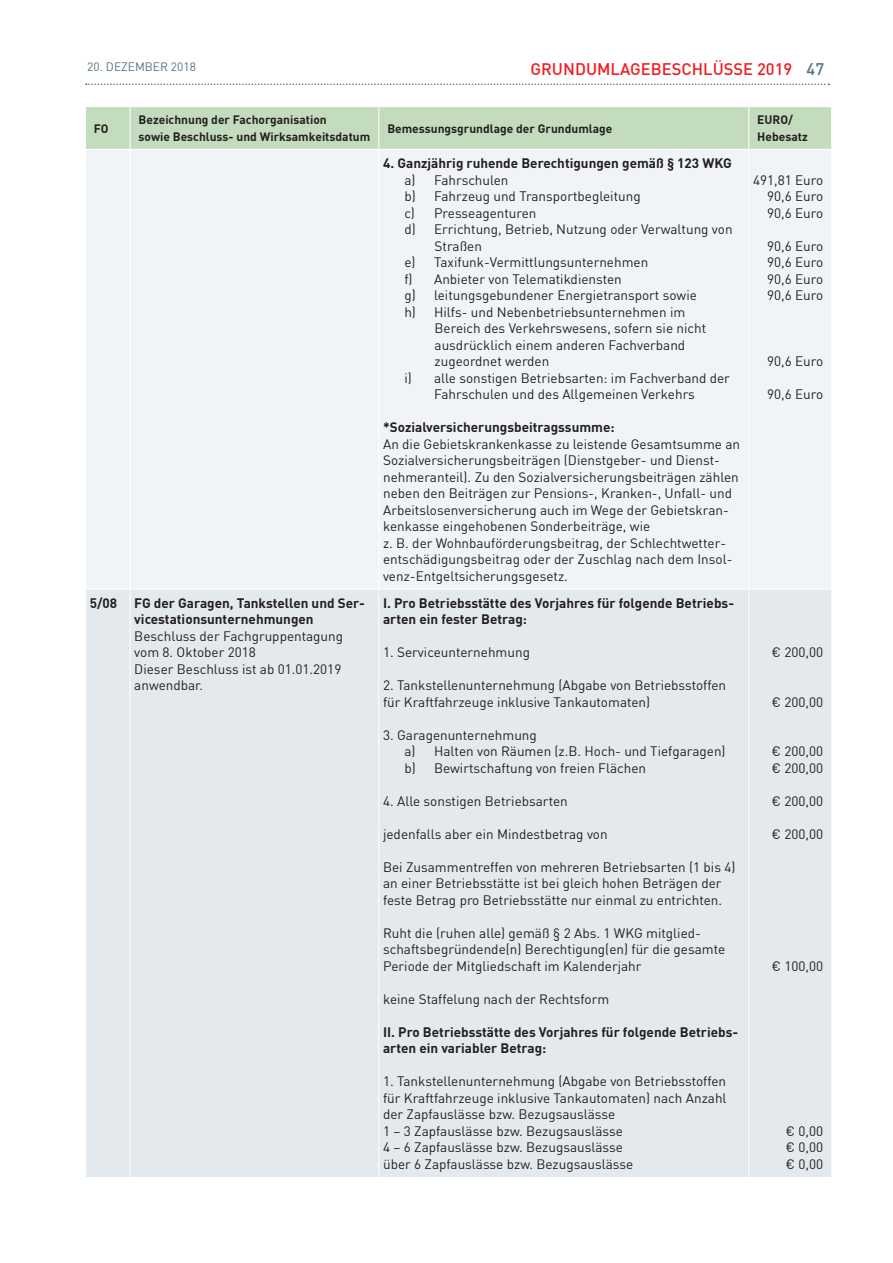
<style>
.page{position:relative;width:893px;height:1263px;background:#fff}
.page>*{position:absolute;margin:0;border:0;box-sizing:border-box;transform-origin:0 0}
.t1{font:500 16.5px "DIN";color:#ee1d23}
.TB_-_Inhalt{font:13.5px/16.5px "DIN";color:#231f20}
.TB_-_Inhalt-2{font:700 13.5px/16.5px "DIN";color:#231f20}
.TB_-_Inhalt_rechtsbü{font:13.5px "DIN";color:#231f20}
.TB_-_Absatz{font:13.5px "DIN";color:#231f20}
.Tabelle_-_Kopfzeile{font:700 12px/16.5px "DIN";color:#231f20}
.t2{font:12px "DIN";color:#557482}
.s1{color:#557482}
</style>
<div class="page">
<svg style="left:86px;top:84px;width:743px;height:1px"></svg>
<div style="left:86px;top:107px;width:745px;height:42px;background:#c3dcbd"></div>
<div style="left:86px;top:150px;width:745px;height:438px;background:#f1f4f6"></div>
<div style="left:86px;top:590px;width:745px;height:587px;background:#e4e9ed"></div>
<hr style="left:130px;top:107px;width:1px;height:42px;background:#fff">
<hr style="left:378px;top:107px;width:1px;height:42px;background:#fff">
<hr style="left:748px;top:107px;width:1px;height:42px;background:#fff">
<hr style="left:130px;top:150px;width:1px;height:439px;background:#fff">
<hr style="left:378px;top:150px;width:1px;height:439px;background:#fff">
<hr style="left:748px;top:150px;width:1px;height:439px;background:#fff">
<hr style="left:130px;top:589px;width:1px;height:588px;background:#fff">
<hr style="left:378px;top:589px;width:1px;height:588px;background:#fff">
<hr style="left:748px;top:589px;width:1px;height:588px;background:#fff">
<p class="t2" style="left:87px;top:59px;width:110px">20. DEZEMBER 2018</p>
<p class="t1" style="left:530px;top:58px;width:295px">GRUNDUMLAGEBESCHLÜSSE 2019 <span class="s1">47</span></p>
<p class="Tabelle_-_Kopfzeile" style="left:94px;top:119px;width:16px">FO</p>
<p class="Tabelle_-_Kopfzeile" style="left:139px;top:111px;width:233px">Bezeichnung der Fachorganisation<br>sowie Beschluss- und Wirksamkeitsdatum</p>
<p class="Tabelle_-_Kopfzeile" style="left:387px;top:119px;width:227px">Bemessungsgrundlage der Grundumlage</p>
<p class="Tabelle_-_Kopfzeile" style="left:757px;top:111px;width:52px">EURO/<br>Hebesatz</p>
<p class="TB_-_Inhalt-2" style="left:383px;top:154px;width:350px">4. Ganzjährig ruhende Berechtigungen gemäß § 123 WKG</p>
<p class="TB_-_Inhalt" style="left:404px;top:171px;width:106px">a) Fahrschulen</p>
<p class="TB_-_Inhalt" style="left:404px;top:188px;width:238px">b) Fahrzeug und Transportbegleitung</p>
<p class="TB_-_Inhalt" style="left:404px;top:204px;width:134px">c) Presseagenturen</p>
<p class="TB_-_Inhalt" style="left:435px;top:221px;width:299px;text-indent:-30px">d) Errichtung, Betrieb, Nutzung oder Verwaltung von<br>Straßen</p>
<p class="TB_-_Inhalt" style="left:404px;top:254px;width:245px">e) Taxifunk-Vermittlungsunternehmen</p>
<p class="TB_-_Inhalt" style="left:404px;top:270px;width:219px">f) Anbieter von Telematikdiensten</p>
<p class="TB_-_Inhalt" style="left:404px;top:287px;width:294px">g) leitungsgebundener Energietransport sowie</p>
<p class="TB_-_Inhalt" style="left:435px;top:303px;width:273px;text-indent:-30px">h) Hilfs- und Nebenbetriebsunternehmen im Bereich des Verkehrswesens, sofern sie nicht ausdrücklich einem anderen Fachverband zugeordnet werden</p>
<p class="TB_-_Inhalt" style="left:404px;top:369px;width:327px">i) alle sonstigen Betriebsarten: im Fachverband der</p>
<p class="TB_-_Absatz" style="left:434px;top:386px;width:262px">Fahrschulen und des Allgemeinen Verkehrs</p>
<p class="TB_-_Inhalt-2" style="left:383px;top:418px;width:233px">*Sozialversicherungsbeitragssumme:</p>
<p class="TB_-_Inhalt" style="left:383px;top:435px;width:358px">An die Gebietskrankenkasse zu leistende Gesamtsumme an Sozialversicherungsbeiträgen (Dienstgeber- und Dienst&shy;nehmeranteil). Zu den Sozialversicherungsbeiträgen zählen neben den Beiträgen zur Pensions-, Kranken-, Unfall- und Arbeitslosenversicherung auch im Wege der Gebietskran&shy;kenkasse eingehobenen Sonderbeiträge, wie<br>z. B. der Wohnbauförderungsbeitrag, der Schlechtwetter&shy;entschädigungsbeitrag oder der Zuschlag nach dem Insol&shy;venz-Entgeltsicherungsgesetz.</p>
<p class="TB_-_Inhalt_rechtsbü" style="left:753px;top:171px;width:72px">491,81 Euro</p>
<p class="TB_-_Inhalt_rechtsbü" style="left:767px;top:188px;width:58px">90,6 Euro</p>
<p class="TB_-_Inhalt_rechtsbü" style="left:767px;top:204px;width:58px">90,6 Euro</p>
<p class="TB_-_Inhalt_rechtsbü" style="left:767px;top:237px;width:58px">90,6 Euro</p>
<p class="TB_-_Inhalt_rechtsbü" style="left:767px;top:254px;width:58px">90,6 Euro</p>
<p class="TB_-_Inhalt_rechtsbü" style="left:767px;top:270px;width:58px">90,6 Euro</p>
<p class="TB_-_Inhalt_rechtsbü" style="left:767px;top:287px;width:58px">90,6 Euro</p>
<p class="TB_-_Inhalt_rechtsbü" style="left:767px;top:353px;width:58px">90,6 Euro</p>
<p class="TB_-_Inhalt_rechtsbü" style="left:767px;top:386px;width:58px">90,6 Euro</p>
<p class="TB_-_Inhalt-2" style="left:90px;top:594px;width:29px">5/08</p>
<p class="TB_-_Inhalt-2" style="left:134px;top:594px;width:232px">FG der Garagen, Tankstellen und Ser&shy;vicestationsunternehmungen</p>
<p class="TB_-_Inhalt" style="left:134px;top:627px;width:210px">Beschluss der Fachgruppentagung vom 8. Oktober 2018</p>
<p class="TB_-_Inhalt" style="left:134px;top:660px;width:209px">Dieser Beschluss ist ab 01.01.2019 anwendbar.</p>
<p class="TB_-_Inhalt-2" style="left:383px;top:594px;width:352px">I. Pro Betriebsstätte des Vorjahres für folgende Betriebs&shy;arten ein fester Betrag:</p>
<p class="TB_-_Inhalt" style="left:383px;top:644px;width:148px">1. Serviceunternehmung</p>
<p class="TB_-_Inhalt" style="left:383px;top:677px;width:345px">2. Tankstellenunternehmung (Abgabe von Betriebsstoffen für Kraftfahrzeuge inklusive Tankautomaten)</p>
<p class="TB_-_Inhalt" style="left:383px;top:726px;width:155px">3. Garagenunternehmung</p>
<p class="TB_-_Inhalt" style="left:404px;top:743px;width:323px">a) Halten von Räumen (z.B. Hoch- und Tiefgaragen)</p>
<p class="TB_-_Inhalt" style="left:404px;top:759px;width:243px">b) Bewirtschaftung von freien Flächen</p>
<p class="TB_-_Inhalt" style="left:383px;top:792px;width:186px">4. Alle sonstigen Betriebsarten</p>
<p class="TB_-_Inhalt" style="left:383px;top:825px;width:226px">jedenfalls aber ein Mindestbetrag von</p>
<p class="TB_-_Inhalt" style="left:383px;top:858px;width:354px">Bei Zusammentreffen von mehreren Betriebsarten (1 bis 4) an einer Betriebsstätte ist bei gleich hohen Beträgen der feste Betrag pro Betriebsstätte nur einmal zu entrichten.</p>
<p class="TB_-_Inhalt" style="left:383px;top:924px;width:344px">Ruht die (ruhen alle) gemäß § 2 Abs. 1 WKG mitglied&shy;schaftsbegründende(n) Berechtigung(en) für die gesamte<br>Periode der Mitgliedschaft im Kalenderjahr</p>
<p class="TB_-_Inhalt" style="left:383px;top:990px;width:228px">keine Staffelung nach der Rechtsform</p>
<p class="TB_-_Inhalt-2" style="left:383px;top:1023px;width:357px">II. Pro Betriebsstätte des Vorjahres für folgende Betriebs&shy;arten ein variabler Betrag:</p>
<p class="TB_-_Inhalt" style="left:383px;top:1073px;width:345px;text-align:justify">1. Tankstellenunternehmung (Abgabe von Betriebsstoffen für Kraftfahrzeuge inklusive Tankautomaten) nach Anzahl der Zapfauslässe bzw. Bezugsauslässe</p>
<p class="TB_-_Inhalt" style="left:383px;top:1122px;width:241px">1 – 3 Zapfauslässe bzw. Bezugsauslässe</p>
<p class="TB_-_Inhalt" style="left:383px;top:1139px;width:241px">4 – 6 Zapfauslässe bzw. Bezugsauslässe</p>
<p class="TB_-_Inhalt" style="left:383px;top:1155px;width:252px">über 6 Zapfauslässe bzw. Bezugsauslässe</p>
<p class="TB_-_Inhalt_rechtsbü" style="left:772px;top:644px;width:53px">€ 200,00</p>
<p class="TB_-_Inhalt_rechtsbü" style="left:772px;top:694px;width:53px">€ 200,00</p>
<p class="TB_-_Inhalt_rechtsbü" style="left:772px;top:743px;width:53px">€ 200,00</p>
<p class="TB_-_Inhalt_rechtsbü" style="left:772px;top:760px;width:53px">€ 200,00</p>
<p class="TB_-_Inhalt_rechtsbü" style="left:772px;top:793px;width:53px">€ 200,00</p>
<p class="TB_-_Inhalt_rechtsbü" style="left:772px;top:826px;width:53px">€ 200,00</p>
<p class="TB_-_Inhalt_rechtsbü" style="left:772px;top:958px;width:53px">€ 100,00</p>
<p class="TB_-_Inhalt_rechtsbü" style="left:786px;top:1123px;width:39px">€ 0,00</p>
<p class="TB_-_Inhalt_rechtsbü" style="left:786px;top:1139px;width:39px">€ 0,00</p>
<p class="TB_-_Inhalt_rechtsbü" style="left:786px;top:1156px;width:39px">€ 0,00</p>
</div>
